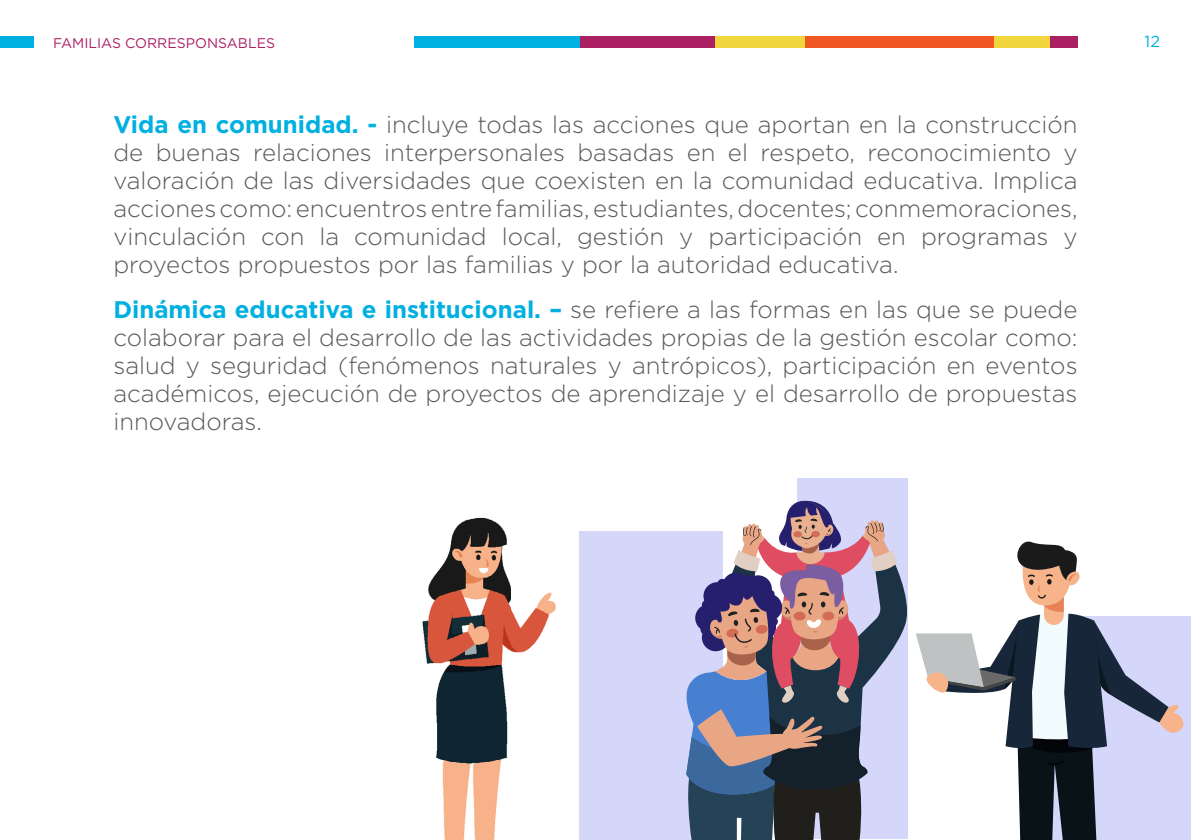
<style>
.page{position:relative;width:1191px;height:840px;background:#fff}
.page>*{position:absolute;margin:0;border:0;box-sizing:border-box;transform-origin:0 0}
.t1{font:300 24px/28px "Gotham";color:#58595b;text-align:justify}
.t2{font:16px "Gotham";color:#00b0e0}
.t3{font:14px "Gotham";color:#ab1f63}
.s1{font-weight:700;color:#00b0e0}
</style>
<div class="page">
<div style="left:553px;top:36px;width:524px;height:12px;background:#ab1f63"></div>
<div style="left:715px;top:36px;width:334px;height:12px;background:#f2d63d"></div>
<div style="left:805px;top:36px;width:189px;height:12px;background:#f05724"></div>
<div style="left:414px;top:36px;width:165px;height:12px;background:#00b0e0"></div>
<div style="left:0;top:36px;width:33px;height:12px;background:#00b0e0"></div>
<div style="left:579px;top:530px;width:144px;height:309px;background:#d4d6fa"></div>
<div style="left:797px;top:478px;width:111px;height:359px;background:#d4d6fa"></div>
<svg style="left:897px;top:569px;width:10px;height:73px"></svg>
<svg style="left:680px;top:500px;width:217px;height:339px"></svg>
<div style="left:1049px;top:615px;width:142px;height:224px;background:#d4d6fa"></div>
<svg style="left:916px;top:541px;width:270px;height:298px"></svg>
<img style="left:422px;top:517px;width:89px;height:322px">
<img style="left:511px;top:592px;width:45px;height:61px">
<p class="t3" style="left:53px;top:34px;width:223px">FAMILIAS CORRESPONSABLES</p>
<p class="t2" style="left:1144px;top:32px;width:17px">12</p>
<p class="t1" style="left:113px;top:109px;width:965px"><span class="s1">Vida en comunidad. -</span> incluye todas las acciones que aportan en la construcción de buenas relaciones interpersonales basadas en el respeto, reconocimiento y valoración de las diversidades que coexisten en la comunidad educativa. Implica acciones como: encuentros entre familias, estudiantes, docentes; conmemoraciones, vinculación con la comunidad local, gestión y participación en programas y proyectos propuestos por las familias y por la autoridad educativa.</p>
<p class="t1" style="left:113px;top:294px;width:965px"><span class="s1">Dinámica educativa e institucional. –</span> se refiere a las formas en las que se puede colaborar para el desarrollo de las actividades propias de la gestión escolar como: salud y seguridad (fenómenos naturales y antrópicos), participación en eventos académicos, ejecución de proyectos de aprendizaje y el desarrollo de propuestas innovadoras.</p>
</div>
